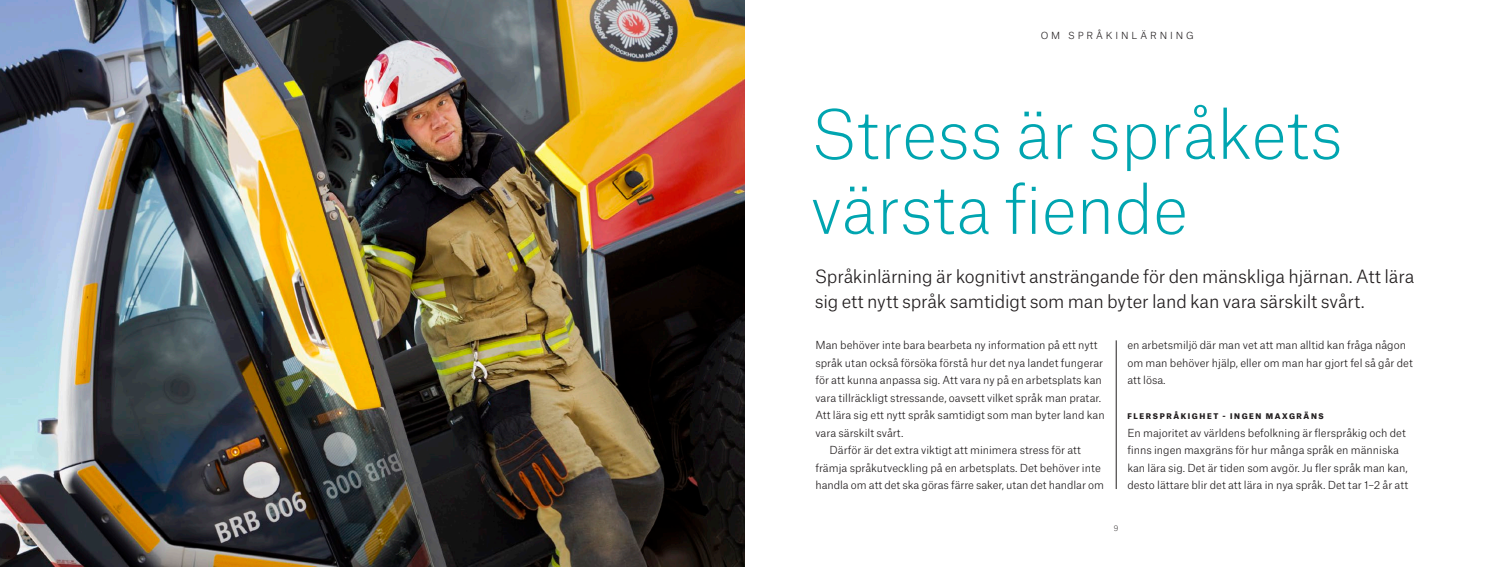
<style>
.page{position:relative;width:1489px;height:567px;background:#fff}
.page>*{position:absolute;margin:0;border:0;box-sizing:border-box;transform-origin:0 0}
.t1{font:100 65px/75px "Atlas Grotesk";letter-spacing:-.005em;color:#00a5b0}
.t2{font:300 17.5px/25px "Atlas Grotesk";letter-spacing:-.01em;color:#231f20}
.t3{font:300 10.62px/17.5px "Atlas Grotesk";color:#231f20}
.t4{font:300 9.38px "Atlas Grotesk";letter-spacing:.31em;color:#231f20}
.t5{font:900 7.5px "Atlas Grotesk";letter-spacing:.21em;color:#231f20}
.t6{font:100 7.5px "Atlas Grotesk";color:#231f20}
</style>
<div class="page">
<hr style="left:1115px;top:340px;width:1px;height:149px;background:#231f20">
<img style="left:0;top:0;width:744px;height:567px">
<p class="t4" style="left:1040px;top:28px;width:155px">OM SPRÅKINLÄRNING</p>
<p class="t1" style="left:810px;top:91px;width:533px">Stress är språkets värsta fiende</p>
<p class="t2" style="left:814px;top:263px;width:601px">Språkinlärning är kognitivt ansträngande för den mänskliga hjärnan. Att lära sig ett nytt språk samtidigt som man byter land kan vara särskilt svårt.</p>
<p class="t3" style="left:815px;top:335px;width:291px">Man behöver inte bara bearbeta ny information på ett nytt språk utan också försöka förstå hur det nya landet fungerar för att kunna anpassa sig. Att vara ny på en arbetsplats kan vara tillräckligt stressande, oavsett vilket språk man pratar.<br>Att lära sig ett nytt språk samtidigt som man byter land kan vara särskilt svårt.</p>
<p class="t3" style="left:815px;top:440px;width:290px;text-indent:14px">Därför är det extra viktigt att minimera stress för att främja språkutveckling på en arbetsplats. Det behöver inte handla om att det ska göras färre saker, utan det handlar om</p>
<p class="t3" style="left:1127px;top:335px;width:287px">en arbetsmiljö där man vet att man alltid kan fråga någon om man behöver hjälp, eller om man har gjort fel så går det att lösa.</p>
<p class="t5" style="left:1127px;top:410px;width:198px">FLERSPRÅKIGHET - INGEN MAXGRÄNS</p>
<p class="t3" style="left:1127px;top:423px;width:282px">En majoritet av världens befolkning är flerspråkig och det finns ingen maxgräns för hur många språk en människa kan lära sig. Det är tiden som avgör. Ju fler språk man kan, desto lättare blir det att lära in nya språk. Det tar 1–2 år att</p>
<p class="t6" style="left:1113px;top:522px;width:6px">9</p>
</div>
